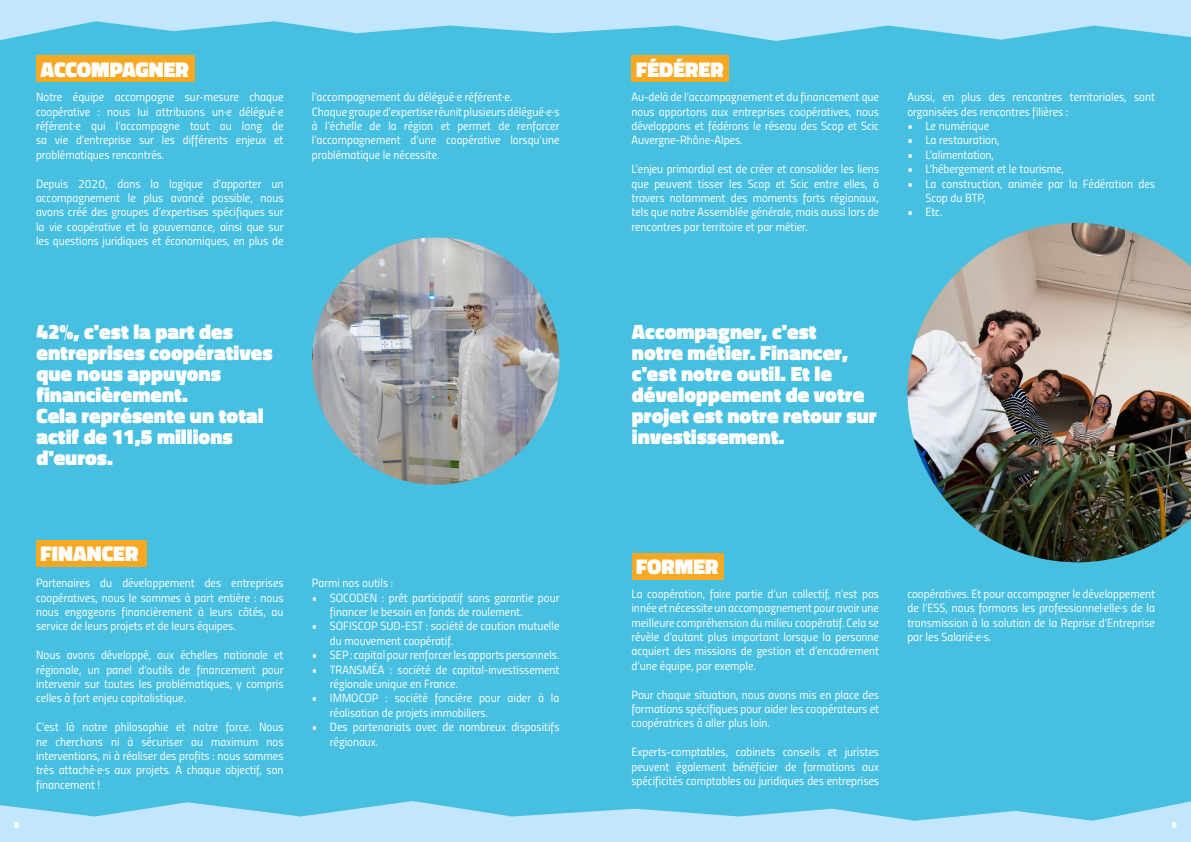
<style>
.page{position:relative;width:1191px;height:842px;background:#46bfe0}
.page>*{position:absolute;margin:0;border:0;box-sizing:border-box;transform-origin:0 0}
.t1{font:900 21.6px "Titillium";color:#fff}
.t2{font:900 21px/21px "Titillium";color:#fff}
.t3{font:12px/14.4px "Titillium Regular Upright";color:#fff;text-align:justify}
.t4{font:900 9px "Titillium";color:#fff}
</style>
<div class="page">
<svg style="left:0;top:801px;width:1191px;height:41px;fill:#c2e6fb"></svg>
<svg style="left:0;top:0;width:1191px;height:41px;fill:#c2e6fb"></svg>
<img style="left:312px;top:238px;width:247px;height:247px;border-radius:121px">
<img style="left:907px;top:223px;width:284px;height:339px">
<div style="left:36px;top:540px;width:110px;height:26px;background:#f7a823"></div>
<div style="left:631px;top:553px;width:92px;height:26px;background:#f7a823"></div>
<div style="left:36px;top:55px;width:158px;height:27px;background:#f7a823"></div>
<div style="left:631px;top:55px;width:98px;height:27px;background:#f7a823"></div>
<h1 class="t1" style="left:41px;top:53px;width:150px">ACCOMPAGNER</h1>
<p class="t3" style="left:36px;top:89px;width:249px">Notre équipe accompagne sur-mesure chaque coopérative : nous lui attribuons un·e délégué·e référent·e qui l’accompagne tout au long de sa vie d’entreprise sur les différents enjeux et problématiques rencontrés.</p>
<p class="t3" style="left:36px;top:175px;width:249px">Depuis 2020, dans la logique d’apporter un accompagnement le plus avancé possible, nous avons créé des groupes d’expertises spécifiques sur la vie coopérative et la gouvernance, ainsi que sur les questions juridiques et économiques, en plus de</p>
<p class="t3" style="left:312px;top:89px;width:249px;text-align:left">l’accompagnement du délégué·e référent·e.<br>Chaque groupe d’expertise réunit plusieurs délégué·e·s à l’échelle de la région et permet de renforcer l’accompagnement d’une coopérative lorsqu’une problématique le nécessite.</p>
<h2 class="t2" style="left:36px;top:321px;width:238px">42%, c'est la part des entreprises coopératives que nous appuyons financièrement.<br>Cela représente un total actif de 11,5 millions d'euros.</h2>
<h1 class="t1" style="left:41px;top:538px;width:99px">FINANCER</h1>
<p class="t3" style="left:36px;top:575px;width:249px">Partenaires du développement des entreprises coopératives, nous le sommes à part entière : nous nous engageons financièrement à leurs côtés, au service de leurs projets et de leurs équipes.</p>
<p class="t3" style="left:36px;top:647px;width:249px">Nous avons développé, aux échelles nationale et régionale, un panel d’outils de financement pour intervenir sur toutes les problématiques, y compris celles à fort enjeu capitalistique.</p>
<p class="t3" style="left:36px;top:719px;width:249px">C’est là notre philosophie et notre force. Nous ne cherchons ni à sécuriser au maximum nos interventions, ni à réaliser des profits : nous sommes très attaché·e·s aux projets. A chaque objectif, son financement !</p>
<p class="t3" style="left:312px;top:575px;width:83px">Parmi nos outils :</p>
<p class="t3" style="left:330px;top:589px;width:231px;text-indent:-18px">• SOCODEN : prêt participatif sans garantie pour financer le besoin en fonds de roulement.</p>
<p class="t3" style="left:330px;top:618px;width:231px;text-indent:-18px">• SOFISCOP SUD-EST : société de caution mutuelle du mouvement coopératif.</p>
<p class="t3" style="left:312px;top:647px;width:249px">• SEP : capital pour renforcer les apports personnels.</p>
<p class="t3" style="left:330px;top:661px;width:231px;text-indent:-18px">• TRANSMÉA : société de capital-investissement régionale unique en France.</p>
<p class="t3" style="left:330px;top:690px;width:231px;text-indent:-18px">• IMMOCOP : société foncière pour aider à la réalisation de projets immobiliers.</p>
<p class="t3" style="left:330px;top:719px;width:231px;text-indent:-18px">• Des partenariats avec de nombreux dispositifs régionaux.</p>
<h1 class="t1" style="left:636px;top:53px;width:89px">FÉDÉRER</h1>
<p class="t3" style="left:631px;top:89px;width:249px">Au-delà de l’accompagnement et du financement que nous apportons aux entreprises coopératives, nous développons et fédérons le réseau des Scop et Scic Auvergne-Rhône-Alpes.</p>
<p class="t3" style="left:631px;top:161px;width:249px">L’enjeu primordial est de créer et consolider les liens que peuvent tisser les Scop et Scic entre elles, à travers notamment des moments forts régionaux, tels que notre Assemblée générale, mais aussi lors de rencontres par territoire et par métier.</p>
<p class="t3" style="left:907px;top:89px;width:249px">Aussi, en plus des rencontres territoriales, sont organisées des rencontres filières :</p>
<p class="t3" style="left:907px;top:118px;width:83px">• Le numérique</p>
<p class="t3" style="left:907px;top:132px;width:94px">• La restauration,</p>
<p class="t3" style="left:907px;top:147px;width:88px">• L’alimentation,</p>
<p class="t3" style="left:907px;top:161px;width:158px">• L’hébergement et le tourisme,</p>
<p class="t3" style="left:925px;top:175px;width:231px;text-indent:-18px">• La construction, animée par la Fédération des<br>Scop du BTP,</p>
<p class="t3" style="left:907px;top:204px;width:37px">• Etc.</p>
<h2 class="t2" style="left:632px;top:321px;width:246px">Accompagner, c'est<br>notre métier. Financer, c'est notre outil. Et le développement de votre projet est notre retour sur investissement.</h2>
<h1 class="t1" style="left:636px;top:551px;width:84px">FORMER</h1>
<p class="t3" style="left:631px;top:586px;width:249px">La coopération, faire partie d’un collectif, n'est pas innée et nécessite un accompagnement pour avoir une meilleure compréhension du milieu coopératif. Cela se révèle d’autant plus important lorsque la personne acquiert des missions de gestion et d’encadrement d’une équipe, par exemple.</p>
<p class="t3" style="left:631px;top:687px;width:249px">Pour chaque situation, nous avons mis en place des formations spécifiques pour aider les coopérateurs et coopératrices à aller plus loin.</p>
<p class="t3" style="left:631px;top:744px;width:249px">Experts-comptables, cabinets conseils et juristes peuvent également bénéficier de formations aux spécificités comptables ou juridiques des entreprises</p>
<p class="t3" style="left:907px;top:586px;width:249px">coopératives. Et pour accompagner le développement de l’ESS, nous formons les professionnel·elle·s de la transmission à la solution de la Reprise d’Entreprise par les Salarié·e·s.</p>
<p class="t4" style="left:14px;top:818px;width:6px">8</p>
<p class="t4" style="left:1171px;top:818px;width:6px">9</p>
</div>
